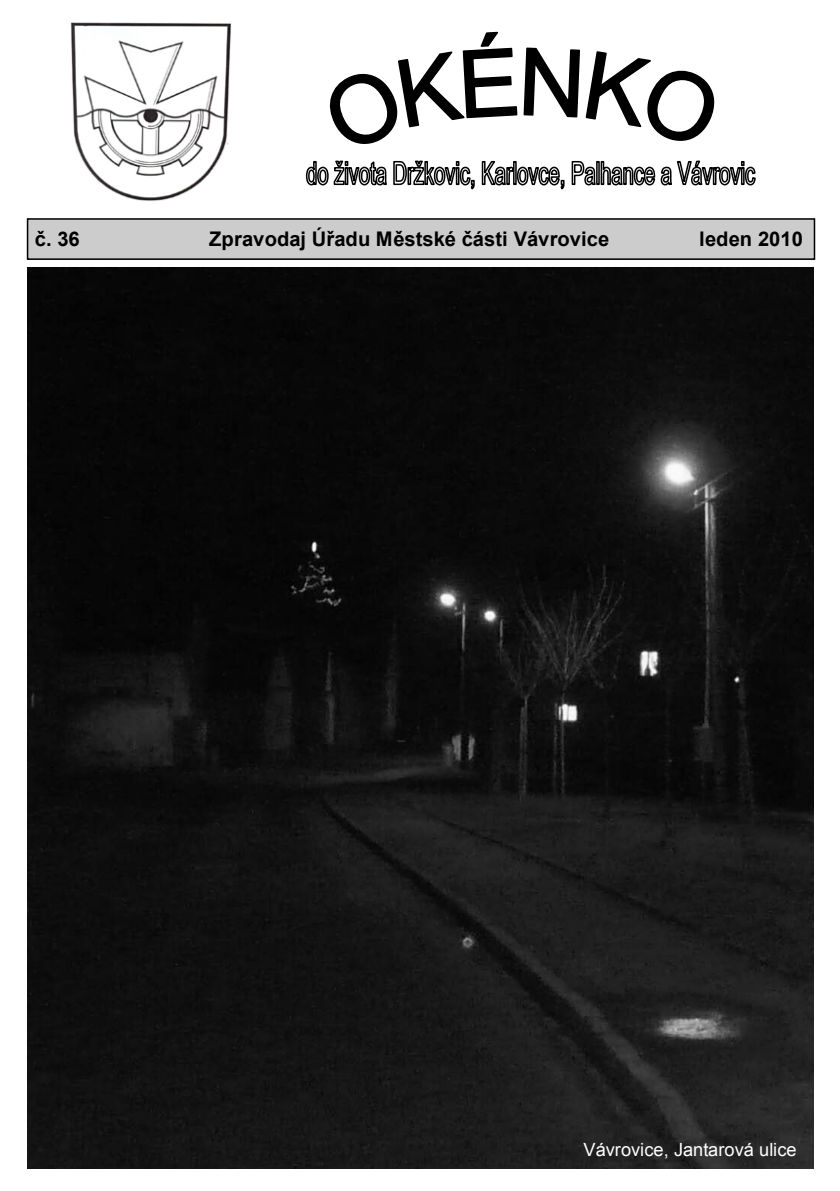
<style>
.page{position:relative;width:840px;height:1191px;background:#fff}
.page>*{position:absolute;margin:0;border:0;box-sizing:border-box;transform-origin:0 0}
.t1{font:700 20.2px "Arial";color:#000}
.t2{font:700 20.2px "Arial";color:#000}
.t3{font:18.2px "Arial";color:#fff}
.s1{font-style:inherit}
</style>
<div class="page">
<svg style="left:329px;top:31px;width:385px;height:113px"></svg>
<svg style="left:305px;top:160px;width:451px;height:30px"></svg>
<div style="left:28px;top:219px;width:786px;height:40px;background:#ccc"></div>
<div style="left:27px;top:218px;width:787px;height:42px;border:2px solid #000"></div>
<img style="left:70px;top:22px;width:162px;height:179px">
<img style="left:27px;top:267px;width:785px;height:901px">
<p class="t1" style="left:35px;top:225px;width:46px">č. <span class="s1">36</span></p>
<p class="t1" style="left:209px;top:225px;width:401px">Zpravodaj Úřadu Městské části Vávrovice</p>
<p class="t2" style="left:698px;top:225px;width:105px">leden 2010</p>
<p class="t3" style="left:583px;top:1137px;width:214px">Vávrovice, Jantarová ulice</p>
</div>
